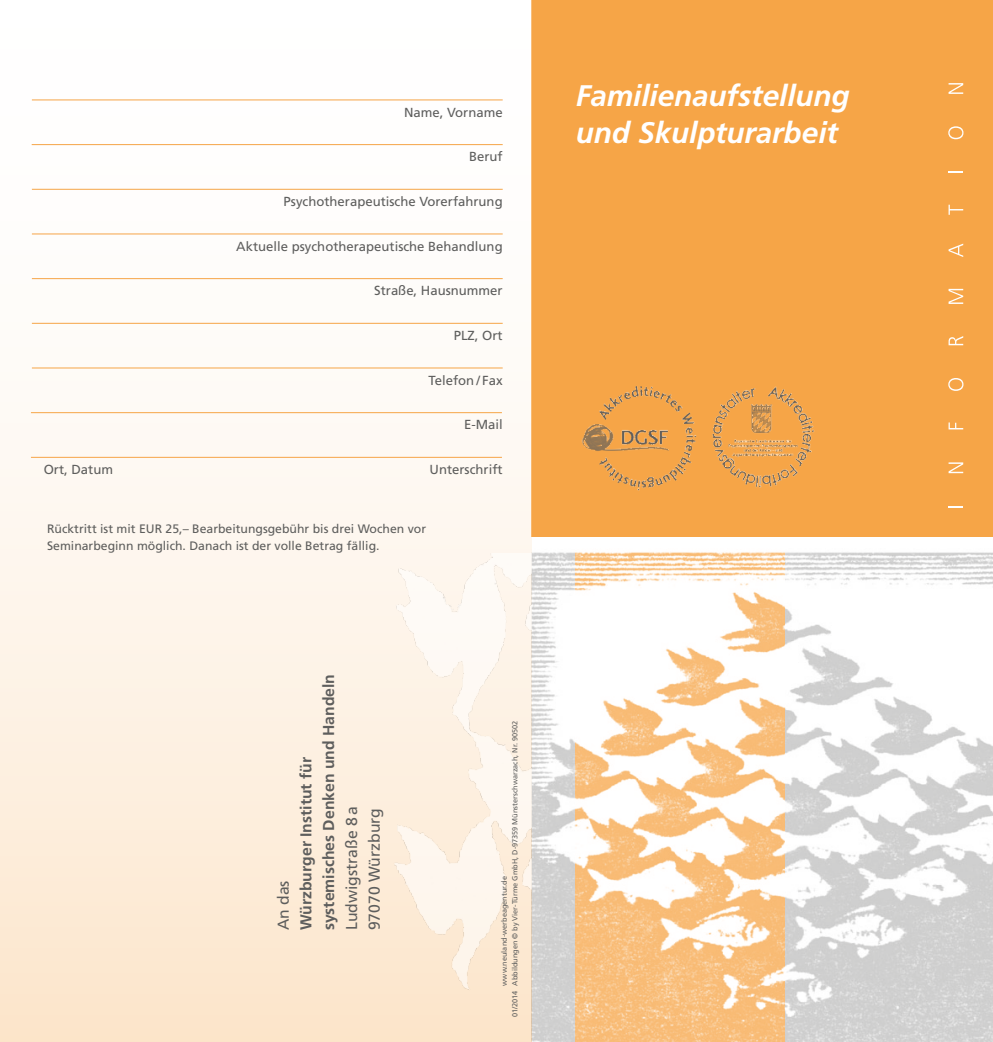
<style>
.page{position:relative;width:993px;height:1042px;background:#fff}
.page>*{position:absolute;margin:0;border:0;box-sizing:border-box;transform-origin:0 0}
.t1{font:italic 700 29.75px/36.8px "Frutiger";letter-spacing:-.005em;color:#fff}
.t2{font:700 15.75px/22.8px "Frutiger LT Std";color:#5e5e5d}
.t3{font:15.75px/22.8px "Frutiger LT Std";color:#5e5e5d}
.t4{font:13.12px "Frutiger LT Std";color:#5e5e5d}
.t5{font:12.25px/17.5px "Frutiger LT Std";color:#5e5e5d}
.t6{font:7.35px/10.5px "Frutiger LT Std";color:#5e5e5d}
</style>
<div class="page">
<div style="left:531px;top:0;width:461px;height:537px;background:#f6a547"></div>
<img style="left:531px;top:537px;width:461px;height:505px">
<img style="left:575px;top:537px;width:209px;height:505px">
<svg style="left:948px;top:506px;width:14px;height:1px"></svg>
<svg style="left:948px;top:462px;width:14px;height:11px"></svg>
<svg style="left:948px;top:422px;width:14px;height:7px"></svg>
<svg style="left:948px;top:378px;width:15px;height:13px"></svg>
<svg style="left:948px;top:336px;width:14px;height:9px"></svg>
<svg style="left:948px;top:289px;width:14px;height:15px"></svg>
<svg style="left:948px;top:244px;width:14px;height:13px"></svg>
<svg style="left:948px;top:205px;width:14px;height:10px"></svg>
<svg style="left:948px;top:172px;width:14px;height:1px"></svg>
<svg style="left:948px;top:126px;width:15px;height:13px"></svg>
<svg style="left:948px;top:83px;width:14px;height:11px"></svg>
<div style="left:0;top:0;width:531px;height:1042px;background:linear-gradient(to bottom,#fff,#fce8d1)"></div>
<img style="left:382px;top:553px;width:149px;height:489px">
<img style="left:712px;top:386px;width:103px;height:102px">
<img style="left:581px;top:386px;width:116px;height:105px">
<hr style="left:32px;top:233px;width:470px;height:1px;background:#f6a547">
<hr style="left:31px;top:457px;width:471px;height:1px;background:#f6a547">
<hr style="left:31px;top:412px;width:471px;height:1px;background:#f6a547">
<hr style="left:32px;top:278px;width:470px;height:1px;background:#f6a547">
<hr style="left:32px;top:323px;width:470px;height:1px;background:#f6a547">
<hr style="left:32px;top:367px;width:470px;height:1px;background:#f6a547">
<hr style="left:32px;top:189px;width:470px;height:1px;background:#f6a547">
<hr style="left:32px;top:99px;width:470px;height:1px;background:#f6a547">
<hr style="left:32px;top:144px;width:470px;height:1px;background:#f6a547">
<p class="t4" style="left:404px;top:104px;width:100px">Name, Vorname</p>
<p class="t4" style="left:469px;top:149px;width:35px">Beruf</p>
<p class="t4" style="left:283px;top:194px;width:220px">Psychotherapeutische Vorerfahrung</p>
<p class="t4" style="left:236px;top:238px;width:268px">Aktuelle psychotherapeutische Behandlung</p>
<p class="t4" style="left:374px;top:283px;width:130px">Straße, Hausnummer</p>
<p class="t4" style="left:453px;top:328px;width:50px">PLZ, Ort</p>
<p class="t4" style="left:428px;top:372px;width:76px">Telefon / Fax</p>
<p class="t4" style="left:464px;top:417px;width:40px">E-Mail</p>
<p class="t4" style="left:44px;top:462px;width:71px">Ort, Datum</p>
<p class="t4" style="left:429px;top:462px;width:74px">Unterschrift</p>
<p class="t5" style="left:47px;top:520px;width:380px">Rücktritt ist mit EUR 25,– Bearbeitungsgebühr bis drei Wochen vor<br>Seminarbeginn möglich. Danach ist der volle Betrag fällig.</p>
<p class="t3" style="left:272px;top:930px;width:51px;rotate:-90deg">An das</p>
<p class="t2" style="left:294px;top:930px;width:258px;rotate:-90deg">Würzburger Institut für systemisches Denken und Handeln</p>
<p class="t3" style="left:340px;top:930px;width:126px;rotate:-90deg">Ludwigstraße 8 a<br>97070 Würzburg</p>
<p class="t6" style="left:499px;top:1017px;width:298px;text-indent:32px;rotate:-90deg">www.neuland-werbeagentur.de<br>01/2014 Abbildungen © by Vier-Türme GmbH, D-97359 Münsterschwarzach, Nr. 90502</p>
<h1 class="t1" style="left:575px;top:77px;width:275px">Familienaufstellung und Skulpturarbeit</h1>
</div>
